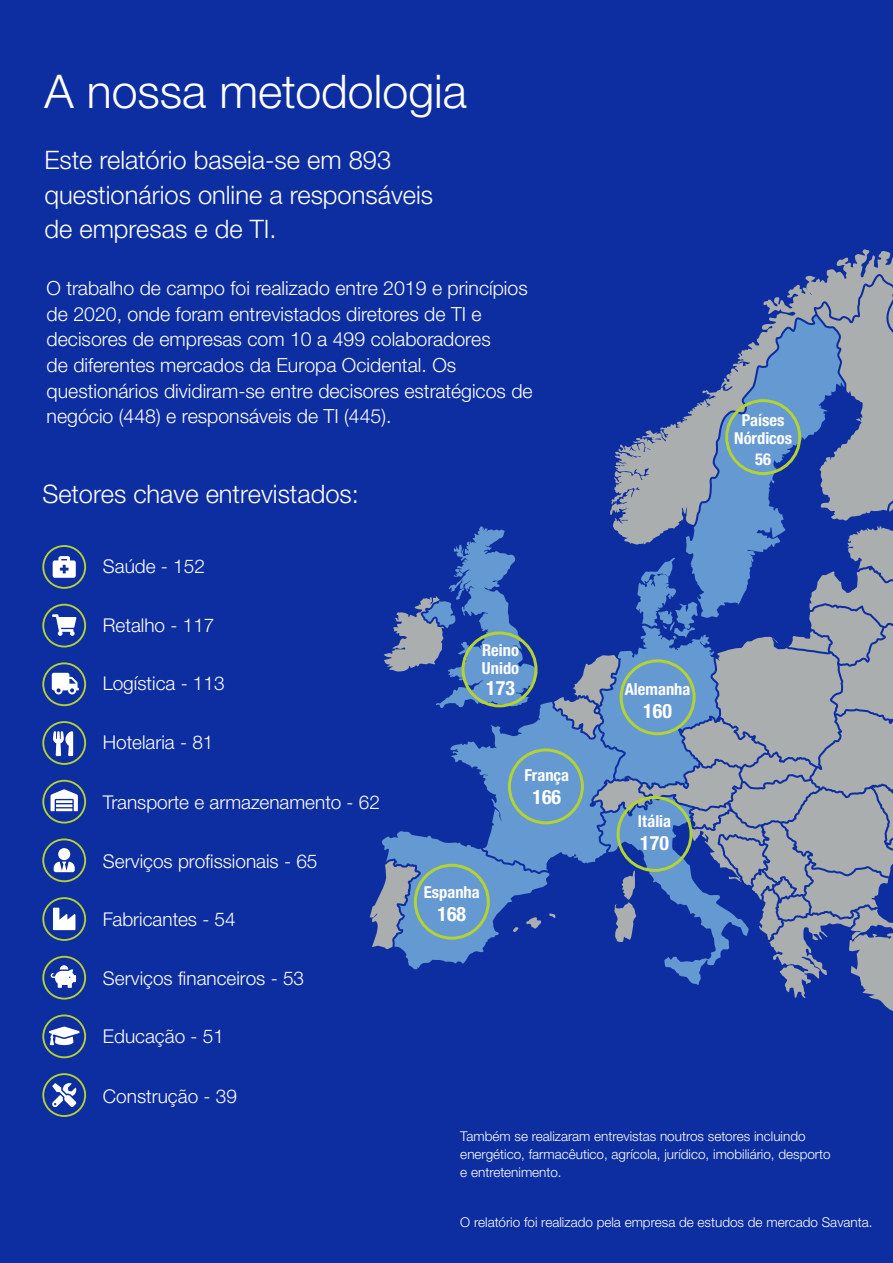
<style>
.page{position:relative;width:893px;height:1263px;background:#fff}
.page>*{position:absolute;margin:0;border:0;box-sizing:border-box;transform-origin:0 0}
.t1{font:300 46.5px "Helvetica Neue LTW1 G";color:#fff}
.t2{font:300 25.5px/34.5px "Helvetica Neue LTW1 G";color:#fff}
.t3{font:700 condensed 19.8px "Helvetica Neue LTW1 G";color:#fff}
.t4{font:300 19.5px/25.5px "Helvetica Neue LTW1 G";color:#fff}
.t5{font:300 19.05px "Helvetica Neue LTW1 G";color:#fff}
.t6{font:700 condensed 16.5px/18px "Helvetica Neue LTW1 G";color:#fff}
.t7{font:300 13.5px/18px "Helvetica Neue LTW1 G";color:#fff}
</style>
<div class="page">
<div style="left:0;top:0;width:892px;height:1263px;background:#0d2ea0"></div>
<svg style="left:370px;top:526px;width:522px;height:485px"></svg>
<svg style="left:609px;top:249px;width:283px;height:296px"></svg>
<div style="left:42px;top:838px;width:44px;height:44px;border:2px solid #b3d234;border-radius:50%"></div>
<div style="left:42px;top:604px;width:44px;height:44px;border:2px solid #b3d234;border-radius:50%"></div>
<div style="left:42px;top:545px;width:44px;height:44px;border:2px solid #b3d234;border-radius:50%"></div>
<div style="left:42px;top:1015px;width:44px;height:43px;border:2px solid #b3d234;border-radius:50%"></div>
<div style="left:42px;top:662px;width:44px;height:44px;border:2px solid #b3d234;border-radius:50%"></div>
<div style="left:42px;top:897px;width:44px;height:44px;border:2px solid #b3d234;border-radius:50%"></div>
<div style="left:42px;top:1073px;width:44px;height:44px;border:2px solid #b3d234;border-radius:50%"></div>
<div style="left:42px;top:721px;width:44px;height:44px;border:2px solid #b3d234;border-radius:50%"></div>
<div style="left:42px;top:956px;width:44px;height:44px;border:2px solid #b3d234;border-radius:50%"></div>
<div style="left:42px;top:780px;width:44px;height:44px;border:2px solid #b3d234;border-radius:50%"></div>
<svg style="left:52px;top:673px;width:27px;height:21px"></svg>
<svg style="left:52px;top:614px;width:24px;height:22px"></svg>
<svg style="left:49px;top:1027px;width:31px;height:18px"></svg>
<svg style="left:50px;top:965px;width:26px;height:23px"></svg>
<svg style="left:53px;top:556px;width:23px;height:22px"></svg>
<svg style="left:54px;top:848px;width:21px;height:24px"></svg>
<svg style="left:53px;top:908px;width:22px;height:22px"></svg>
<svg style="left:52px;top:1083px;width:25px;height:24px"></svg>
<svg style="left:53px;top:731px;width:20px;height:25px"></svg>
<svg style="left:51px;top:789px;width:27px;height:22px"></svg>
<div style="left:414px;top:864px;width:76px;height:76px;border:3px solid #b3d234;border-radius:50%"></div>
<div style="left:461px;top:632px;width:76px;height:75px;border:3px solid #b3d234;border-radius:50%"></div>
<div style="left:508px;top:748px;width:76px;height:76px;border:3px solid #b3d234;border-radius:50%"></div>
<div style="left:616px;top:796px;width:76px;height:76px;border:3px solid #b3d234;border-radius:50%"></div>
<div style="left:619px;top:659px;width:76px;height:76px;border:3px solid #b3d234;border-radius:50%"></div>
<div style="left:725px;top:399px;width:76px;height:76px;border:3px solid #b3d234;border-radius:50%"></div>
<h1 class="t1" style="left:44px;top:63px;width:424px">A nossa metodologia</h1>
<h2 class="t2" style="left:44px;top:143px;width:390px">Este relatório baseia-se em 893 questionários online a responsáveis de empresas e de TI.</h2>
<p class="t4" style="left:47px;top:276px;width:487px">O trabalho de campo foi realizado entre 2019 e princípios de 2020, onde foram entrevistados diretores de TI e decisores de empresas com 10 a 499 colaboradores<br>de diferentes mercados da Europa Ocidental. Os questionários dividiram-se entre decisores estratégicos de negócio (448) e responsáveis de TI (445).</p>
<h2 class="t2" style="left:42px;top:477px;width:318px">Setores chave entrevistados:</h2>
<p class="t5" style="left:103px;top:555px;width:104px">Saúde - 152</p>
<p class="t5" style="left:103px;top:614px;width:113px">Retalho - 117</p>
<p class="t5" style="left:103px;top:672px;width:123px">Logística - 113</p>
<p class="t5" style="left:103px;top:731px;width:112px">Hotelaria - 81</p>
<p class="t5" style="left:103px;top:790px;width:278px">Transporte e armazenamento - 62</p>
<p class="t5" style="left:103px;top:849px;width:216px">Serviços profissionais - 65</p>
<p class="t5" style="left:103px;top:907px;width:134px">Fabricantes - 54</p>
<p class="t5" style="left:103px;top:966px;width:203px">Serviços financeiros - 53</p>
<p class="t5" style="left:103px;top:1025px;width:123px">Educação - 51</p>
<p class="t5" style="left:103px;top:1085px;width:136px">Construção - 39</p>
<p class="t6" style="left:482px;top:641px;width:39px">Reino<br>Unido</p>
<p class="t3" style="left:486px;top:676px;width:30px">173</p>
<p class="t6" style="left:624px;top:680px;width:67px">Alemanha</p>
<p class="t3" style="left:643px;top:699px;width:30px">160</p>
<p class="t6" style="left:424px;top:883px;width:57px">Espanha</p>
<p class="t3" style="left:437px;top:903px;width:30px">168</p>
<p class="t6" style="left:524px;top:766px;width:46px">França</p>
<p class="t3" style="left:532px;top:785px;width:30px">166</p>
<p class="t6" style="left:638px;top:812px;width:35px">Itália</p>
<p class="t3" style="left:640px;top:831px;width:30px">170</p>
<p class="t6" style="left:734px;top:411px;width:59px;text-align:center">Países<br>Nórdicos</p>
<p class="t6" style="left:755px;top:450px;width:17px">56</p>
<p class="t7" style="left:460px;top:1127px;width:372px">Também se realizaram entrevistas noutros setores incluindo energético, farmacêutico, agrícola, jurídico, imobiliário, desporto e entretenimento.</p>
<p class="t7" style="left:460px;top:1213px;width:414px">O relatório foi realizado pela empresa de estudos de mercado Savanta.</p>
</div>
